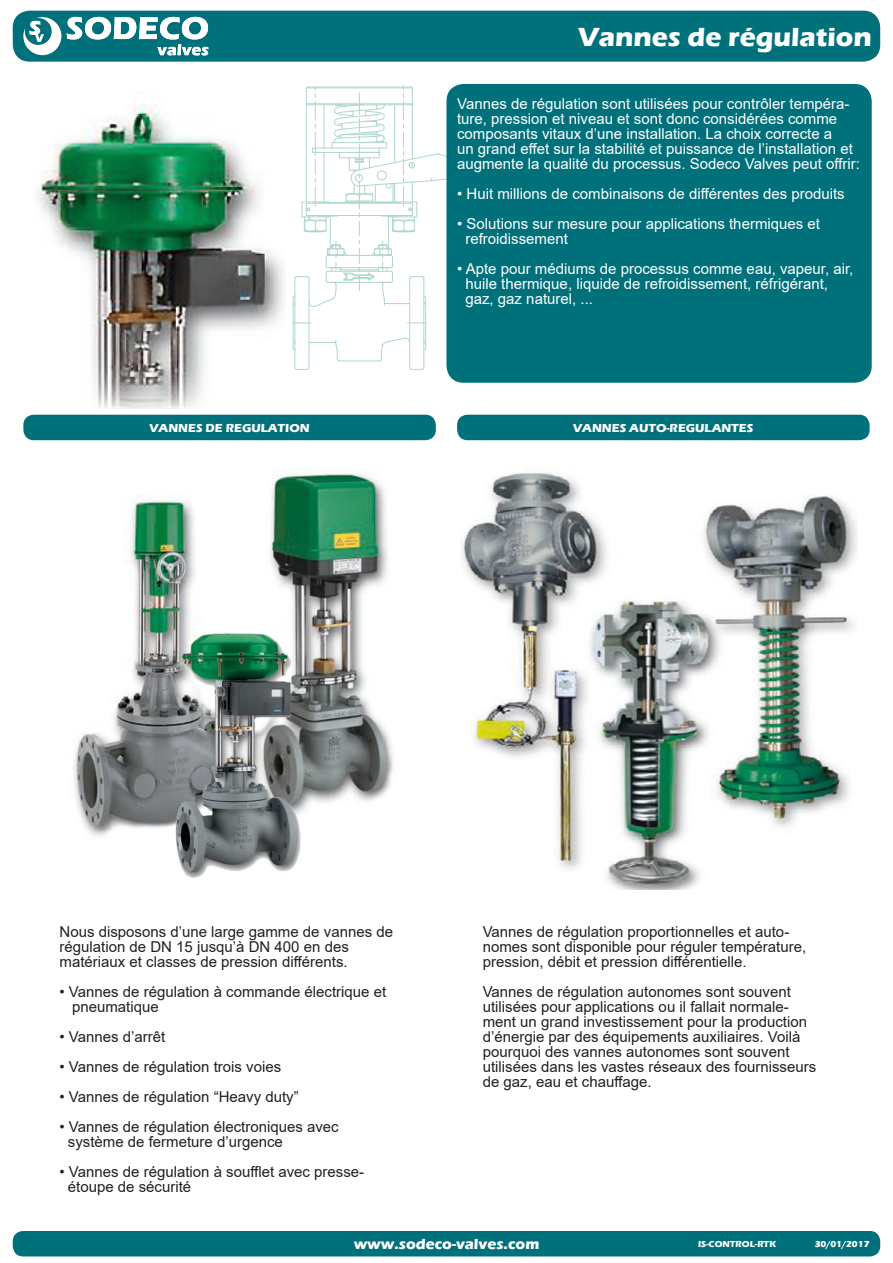
<style>
.page{position:relative;width:893px;height:1263px;background:#fff}
.page>*{position:absolute;margin:0;border:0;box-sizing:border-box;transform-origin:0 0}
.t1{font:700 27px "Eras ITC";color:#fff}
.t2{font:15px/15px "Arial";color:#231f20}
.t3{font:15px/15px "Arial";color:#fff}
.t4{font:700 15px "Eras ITC";color:#fff}
.t5{font:700 12px "Eras ITC";color:#fff}
.t6{font:700 9px "Eras ITC";color:#fff}
</style>
<div class="page">
<div style="left:13px;top:1231px;width:867px;height:25px;background:#00707b;border-radius:10px"></div>
<hr style="left:293px;top:297px;width:1px;height:51px;background:#2b9880">
<hr style="left:309px;top:278px;width:1px;height:90px;background:#2b9880">
<hr style="left:409px;top:278px;width:1px;height:90px;background:#2b9880">
<hr style="left:423px;top:278px;width:1px;height:90px;background:#2b9880">
<hr style="left:294px;top:278px;width:1px;height:90px;background:#2b9880">
<hr style="left:425px;top:297px;width:1px;height:51px;background:#2b9880">
<hr style="left:339px;top:360px;width:40px;height:1px;background:#2b9880">
<svg style="left:292px;top:339px;width:48px;height:31px"></svg>
<svg style="left:378px;top:337px;width:49px;height:33px"></svg>
<svg style="left:293px;top:322px;width:18px;height:1px"></svg>
<svg style="left:407px;top:322px;width:19px;height:1px"></svg>
<svg style="left:292px;top:85px;width:164px;height:223px"></svg>
<div style="left:13px;top:11px;width:867px;height:51px;background:#00707b;border-radius:17px"></div>
<div style="left:23px;top:415px;width:413px;height:25px;background:#00707b;border-radius:10px"></div>
<div style="left:457px;top:415px;width:413px;height:25px;background:#00707b;border-radius:10px"></div>
<div style="left:446px;top:84px;width:426px;height:299px;background:#00707b;border-radius:17px"></div>
<img style="left:37px;top:104px;width:248px;height:304px">
<img style="left:74px;top:468px;width:319px;height:410px">
<img style="left:460px;top:473px;width:398px;height:416px">
<svg style="left:23px;top:17px;width:38px;height:38px"></svg>
<svg style="left:67px;top:17px;width:141px;height:38px"></svg>
<p class="t1" style="left:578px;top:21px;width:295px">Vannes de régulation</p>
<p class="t3" style="left:457px;top:96px;width:404px">Vannes de régulation sont utilisées pour contrôler tempéra&shy;ture, pression et niveau et sont donc considérées comme composants vitaux d’une installation. La choix correcte a<br>un grand effet sur la stabilité et puissance de l’installation et augmente la qualité du processus. Sodeco Valves peut offrir:</p>
<p class="t3" style="left:457px;top:186px;width:389px">• Huit millions de combinaisons de différentes des produits</p>
<p class="t3" style="left:457px;top:216px;width:364px">• Solutions sur mesure pour applications thermiques et</p>
<p class="t3" style="left:465px;top:231px;width:104px">refroidissement</p>
<p class="t3" style="left:457px;top:261px;width:398px">• Apte pour médiums de processus comme eau, vapeur, air,</p>
<p class="t3" style="left:465px;top:276px;width:364px">huile thermique, liquide de refroidissement, réfrigérant,</p>
<p class="t3" style="left:465px;top:291px;width:129px">gaz, gaz naturel, ...</p>
<p class="t5" style="left:150px;top:421px;width:162px">VANNES DE REGULATION</p>
<p class="t5" style="left:573px;top:421px;width:182px">VANNES AUTO-REGULANTES</p>
<p class="t2" style="left:60px;top:924px;width:335px">Nous disposons d’une large gamme de vannes de régulation de DN 15 jusqu’à DN 400 en des</p>
<p class="t2" style="left:60px;top:954px;width:290px">matériaux et classes de pression différents.</p>
<p class="t2" style="left:60px;top:984px;width:328px">• Vannes de régulation à commande électrique et</p>
<p class="t2" style="left:72px;top:999px;width:88px">pneumatique</p>
<p class="t2" style="left:60px;top:1029px;width:107px">• Vannes d’arrêt</p>
<p class="t2" style="left:60px;top:1059px;width:223px">• Vannes de régulation trois voies</p>
<p class="t2" style="left:60px;top:1089px;width:241px">• Vannes de régulation “Heavy duty”</p>
<p class="t2" style="left:60px;top:1119px;width:281px">• Vannes de régulation électroniques avec</p>
<p class="t2" style="left:68px;top:1134px;width:217px">système de fermeture d’urgence</p>
<p class="t2" style="left:60px;top:1164px;width:306px">• Vannes de régulation à soufflet avec presse-</p>
<p class="t2" style="left:68px;top:1179px;width:125px">étoupe de sécurité</p>
<p class="t2" style="left:483px;top:924px;width:325px">Vannes de régulation proportionnelles et auto&shy;nomes sont disponible pour réguler température, pression, débit et pression différentielle.</p>
<p class="t2" style="left:483px;top:984px;width:335px">Vannes de régulation autonomes sont souvent utilisées pour applications ou il fallait normale&shy;ment un grand investissement pour la production d’énergie par des équipements auxiliaires. Voilà pourquoi des vannes autonomes sont souvent utilisées dans les vastes réseaux des fournisseurs de gaz, eau et chauffage.</p>
<p class="t4" style="left:354px;top:1235px;width:187px">www.sodeco-valves.com</p>
<p class="t6" style="left:698px;top:1239px;width:80px">IS-CONTROL-RTK</p>
<p class="t6" style="left:815px;top:1239px;width:56px">30/01/2017</p>
</div>
